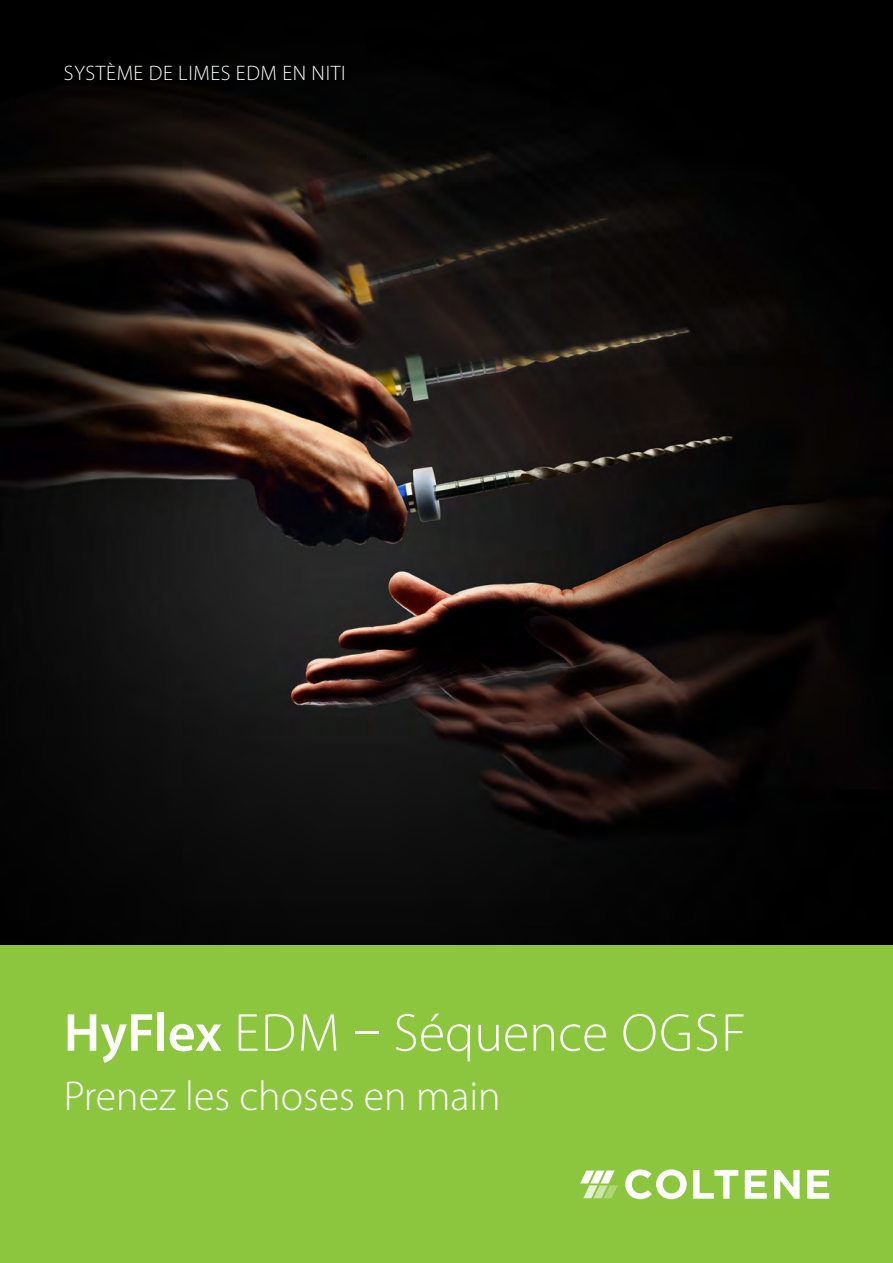
<style>
.page{position:relative;width:893px;height:1263px;background:#fff}
.page>*{position:absolute;margin:0;border:0;box-sizing:border-box;transform-origin:0 0}
.Product-Name-Title{font:300 54px "Myriad Pro";letter-spacing:.005em;color:#fff}
.Claim{font:300 42px "Myriad Pro";color:#fff}
.Indication{font:300 21px "Myriad Pro";letter-spacing:.03em;color:#fff}
.s1{font-weight:600}
</style>
<div class="page">
<img style="left:0;top:0;width:893px;height:945px">
<div style="left:0;top:945px;width:893px;height:318px;background:#8bc63e"></div>
<svg style="left:625px;top:1169px;width:62px;height:30px"></svg>
<svg style="left:693px;top:1170px;width:45px;height:29px"></svg>
<svg style="left:745px;top:1170px;width:22px;height:29px"></svg>
<svg style="left:774px;top:1170px;width:26px;height:29px"></svg>
<svg style="left:807px;top:1170px;width:22px;height:29px"></svg>
<svg style="left:580px;top:1170px;width:38px;height:28px"></svg>
<p class="Indication" style="left:64px;top:60px;width:283px">SYSTÈME DE LIMES EDM EN NITI</p>
<p class="Product-Name-Title" style="left:64px;top:1000px;width:684px"><span class="s1">HyFlex</span> EDM – Séquence OGSF</p>
<p class="Claim" style="left:64px;top:1070px;width:438px">Prenez les choses en main</p>
</div>
